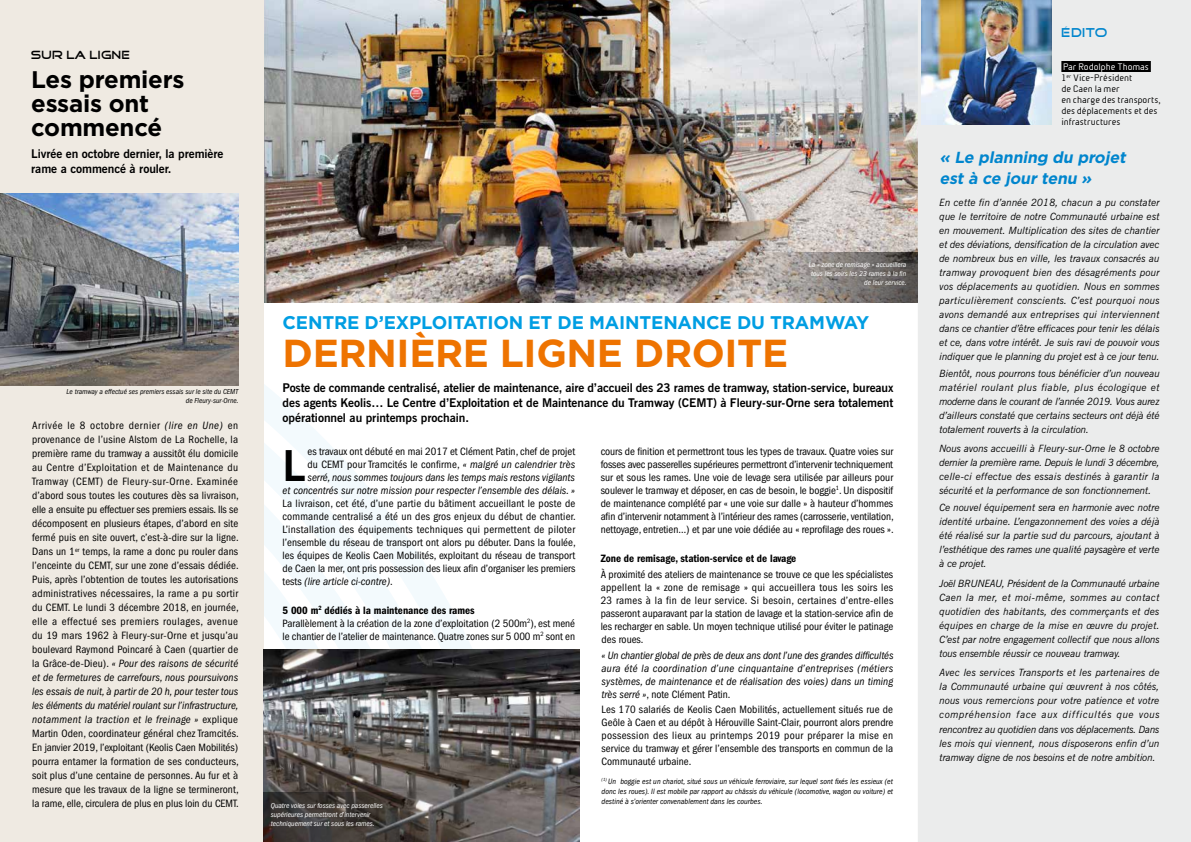
<style>
.page{position:relative;width:1191px;height:842px;background:#fff}
.page>*{position:absolute;margin:0;border:0;box-sizing:border-box;transform-origin:0 0}
.t1{font:700 42.5px "News Gothic BT";color:#000}
.t2{font:700 39px "Gotham";letter-spacing:-.01em;color:#ee7300}
.t3{font:700 24px/24px "Gotham";letter-spacing:-.01em;color:#000}
.t4{font:700 18.3px "Gotham";letter-spacing:-.01em;color:#009ee3}
.t5{font:italic 700 16px/21px "Gotham";color:#0085cd}
.t6{font:13px "Good Times";color:#0085cd}
.t7{font:700 12px/15px "News Gothic BT";letter-spacing:-.005em;color:#000;text-align:justify}
.t8{font:12px "Good Times";color:#000}
.t9{font:condensed 11px/14px "Franklin Gothic";letter-spacing:-.005em;color:#000;text-align:justify}
.t10{font:italic condensed 11px/13px "Franklin Gothic";color:#000;text-align:right}
.t11{font:600 condensed 11px "Franklin Gothic";color:#000}
.t12{font:italic 10px/14px "News Gothic BT";letter-spacing:-.015em;color:#000;text-align:justify}
.t13{font:9px/11px "Beta Sans";color:#000}
.t14{font:italic condensed 8px/10px "Franklin Gothic";color:#000;text-align:justify}
.t15{font:italic condensed 7.5px/9px "Franklin Gothic";color:#fff;text-align:right}
.t16{font:italic condensed 7.5px/9px "Franklin Gothic";color:#000;text-align:right}
.s1{font-style:italic}
.s2{font-style:normal}
.s3{font-weight:600}
.s4{color:#fff}
</style>
<div class="page">
<img style="left:264px;top:0;width:653px;height:303px">
<svg style="left:264px;top:236px;width:267px;height:413px"></svg>
<svg style="left:264px;top:391px;width:116px;height:258px;fill:#f3fafd"></svg>
<div style="left:917px;top:0;width:274px;height:842px;background:#ebecec"></div>
<div style="left:0;top:0;width:264px;height:842px;background:#efeae2"></div>
<img style="left:0;top:193px;width:238px;height:192px">
<img style="left:263px;top:649px;width:316px;height:193px">
<svg style="left:655px;top:252px;width:262px;height:51px;background:#938a84"></svg>
<svg style="left:264px;top:792px;width:262px;height:50px;background:#514b48"></svg>
<div style="left:1061px;top:61px;width:89px;height:11px;background:#000"></div>
<img style="left:921px;top:0;width:130px;height:124px">
<p class="t8" style="left:31px;top:49px;width:101px">SUR LA LIGNE</p>
<h3 class="t3" style="left:31px;top:68px;width:155px">Les premiers essais ont commencé</h3>
<p class="t7" style="left:31px;top:146px;width:194px">Livrée en octobre dernier, la première rame a commencé à rouler.</p>
<p class="t16" style="left:67px;top:387px;width:173px">Le tramway a effectué ses premiers essais sur le site du CEMT de Fleury-sur-Orne.</p>
<p class="t9" style="left:32px;top:419px;width:208px">Arrivée le 8 octobre dernier <span class="s1">(lire en Une)</span> en provenance de l’usine Alstom de La Rochelle, la première rame du tramway a aussitôt élu domicile au Centre d’Exploitation et de Maintenance du Tramway (CEMT) de Fleury-sur-Orne. Examinée d’abord sous toutes les coutures dès sa livraison, elle a ensuite pu effectuer ses premiers essais. Ils se décomposent en plusieurs étapes, d’abord en site fermé puis en site ouvert, c’est-à-dire sur la ligne.<br>Dans un 1<sup>er</sup> temps, la rame a donc pu rouler dans l’enceinte du CEMT, sur une zone d’essais dédiée.<br>Puis, après l’obtention de toutes les autorisations administratives nécessaires, la rame a pu sortir du CEMT. Le lundi 3 décembre 2018, en journée, elle a effectué ses premiers roulages, avenue du 19 mars 1962 à Fleury-sur-Orne et jusqu’au boulevard Raymond Poincaré à Caen (quartier de la Grâce-de-Dieu). <span class="s1">« Pour des raisons de sécurité et de fermetures de carrefours, nous poursuivons les essais de nuit, à partir de 20 h, pour tester tous les éléments du matériel roulant sur l’infrastructure, notamment la traction et le freinage »</span> explique Martin Oden, coordinateur général chez Tramcités.<br>En janvier 2019, l’exploitant (Keolis Caen Mobilités) pourra entamer la formation de ses conducteurs, soit plus d’une centaine de personnes. Au fur et à mesure que les travaux de la ligne se termineront, la rame, elle, circulera de plus en plus loin du CEMT.</p>
<p class="t15" style="left:809px;top:260px;width:99px">La « zone de remisage » accueillera tous les soirs les 23 rames à la fin de leur service.</p>
<h3 class="t4" style="left:283px;top:311px;width:588px">CENTRE D’EXPLOITATION ET DE MAINTENANCE DU TRAMWAY</h3>
<h2 class="t2" style="left:283px;top:328px;width:507px">DERNIÈRE LIGNE DROITE</h2>
<p class="t7" style="left:283px;top:380px;width:612px">Poste de commande centralisé, atelier de maintenance, aire d’accueil des 23 rames de tramway, station-service, bureaux des agents Keolis… Le Centre d’Exploitation et de Maintenance du Tramway (CEMT) à Fleury-sur-Orne sera totalement opérationnel au printemps prochain.</p>
<p class="t10" style="left:283px;top:445px;width:294px"><span class="s2">es travaux ont débuté en mai 2017 et Clément Patin, chef de projet<br>du CEMT pour Tramcités le confirme,</span> « malgré un calendrier très serré, nous sommes toujours dans les temps mais restons vigilants<br>et concentrés sur notre mission pour respecter l’ensemble des délais. »</p>
<p class="t9" style="left:283px;top:497px;width:295px;line-height:13px">La livraison, cet été, d’une partie du bâtiment accueillant le poste de commande centralisé a été un des gros enjeux du début de chantier.<br>L’installation des équipements techniques qui permettent de piloter l’ensemble du réseau de transport ont alors pu débuter. Dans la foulée, les équipes de Keolis Caen Mobilités, exploitant du réseau de transport de Caen la mer, ont pris possession des lieux afin d’organiser les premiers tests <span class="s1">(lire article ci-contre)</span>.</p>
<p class="t9" style="left:283px;top:604px;width:294px;line-height:13px;text-align:left"><span class="s3">5 000 m</span><sup>2</sup> <span class="s3">dédiés à la maintenance des rames<br></span>Parallèlement à la création de la zone d’exploitation (2 500m<sup>2</sup>), est mené le chantier de l’atelier de maintenance. Quatre zones sur 5 000 m<sup>2</sup> sont en</p>
<h1 class="t1" style="left:283px;top:440px;width:25px">L</h1>
<p class="t15" style="left:271px;top:801px;width:113px;text-align:left">Quatre voies sur fosses avec passerelles supérieures permettront d’intervenir techniquement sur et sous les rames.</p>
<p class="t9" style="left:600px;top:445px;width:295px;line-height:13px">cours de finition et permettront tous les types de travaux. Quatre voies sur fosses avec passerelles supérieures permettront d’intervenir techniquement sur et sous les rames. Une voie de levage sera utilisée par ailleurs pour soulever le tramway et déposer, en cas de besoin, le boggie<sup>1</sup>. Un dispositif de maintenance complété par « une voie sur dalle » à hauteur d’hommes afin d’intervenir notamment à l’intérieur des rames (carrosserie, ventilation, nettoyage, entretien…) et par une voie dédiée au « reprofilage des roues ».</p>
<p class="t11" style="left:600px;top:552px;width:197px">Zone de remisage, station-service et de lavage</p>
<p class="t9" style="left:600px;top:568px;width:294px;line-height:13px">À proximité des ateliers de maintenance se trouve ce que les spécialistes appellent la « zone de remisage » qui accueillera tous les soirs les 23 rames à la fin de leur service. Si besoin, certaines d’entre-elles passeront auparavant par la station de lavage et la station-service afin de les recharger en sable. Un moyen technique utilisé pour éviter le patinage des roues.</p>
<p class="t10" style="left:601px;top:648px;width:293px;text-align:justify">« Un chantier global de près de deux ans dont l’une des grandes difficultés aura été la coordination d’une cinquantaine d’entreprises (métiers systèmes, de maintenance et de réalisation des voies) dans un timing très serré »<span class="s2">, note Clément Patin.</span></p>
<p class="t9" style="left:601px;top:703px;width:293px;line-height:13px">Les 170 salariés de Keolis Caen Mobilités, actuellement situés rue de Geôle à Caen et au dépôt à Hérouville Saint-Clair, pourront alors prendre possession des lieux au printemps 2019 pour préparer la mise en service du tramway et gérer l’ensemble des transports en commun de la Communauté urbaine.</p>
<p class="t14" style="left:601px;top:776px;width:293px"><sup>(1)</sup> Un boggie est un chariot, situé sous un véhicule ferroviaire, sur lequel sont fixés les essieux (et donc les roues). Il est mobile par rapport au châssis du véhicule (locomotive, wagon ou voiture) et destiné à s’orienter convenablement dans les courbes.</p>
<p class="t6" style="left:1061px;top:27px;width:47px">ÉDITO</p>
<p class="t13" style="left:1061px;top:61px;width:101px"><span class="s4">Par Rodolphe Thomas<br></span>1<sup>er</sup> Vice-Président<br>de Caen la mer<br>en charge des transports, des déplacements et des infrastructures</p>
<h3 class="t5" style="left:939px;top:147px;width:191px">« Le planning du projet està ce jourtenu »</h3>
<p class="t12" style="left:939px;top:195px;width:222px">En cette fin d’année 2018, chacun a pu constater que le territoire de notre Communauté urbaine est en mouvement. Multiplication des sites de chantier et des déviations, densification de la circulation avec de nombreux bus en ville, les travaux consacrés au tramway provoquent bien des désagréments pour vos déplacements au quotidien. Nous en sommes particulièrement conscients. C’est pourquoi nous avons demandé aux entreprises qui interviennent dans ce chantier d’être efficaces pour tenir les délais et ce, dans votre intérêt. Je suis ravi de pouvoir vous indiquer que le planning du projet est à ce jour tenu.</p>
<p class="t12" style="left:939px;top:366px;width:222px">Bientôt, nous pourrons tous bénéficier d’un nouveau matériel roulant plus fiable, plus écologique et moderne dans le courant de l’année 2019. Vous aurez d’ailleurs constaté que certains secteurs ont déjà été totalement rouverts à la circulation.</p>
<p class="t12" style="left:939px;top:442px;width:222px">Nous avons accueilli à Fleury-sur-Orne le 8 octobre dernier la première rame. Depuis le lundi 3 décembre, celle-ci effectue des essais destinés à garantir la sécurité et la performance de son fonctionnement.</p>
<p class="t12" style="left:939px;top:500px;width:222px">Ce nouvel équipement sera en harmonie avec notre identité urbaine. L’engazonnement des voies a déjà été réalisé sur la partie sud du parcours, ajoutant à l’esthétique des rames une qualité paysagère et verte à ce projet.</p>
<p class="t12" style="left:939px;top:576px;width:222px">Joël BRUNEAU, Président de la Communauté urbaine Caen la mer, et moi-même, sommes au contact quotidien des habitants, des commerçants et des équipes en charge de la mise en œuvre du projet.<br>C’est par notre engagement collectif que nous allons tous ensemble réussir ce nouveau tramway.</p>
<p class="t12" style="left:939px;top:666px;width:222px">Avec les services Transports et les partenaires de la Communauté urbaine qui œuvrent à nos côtés, nous vous remercions pour votre patience et votre compréhension face aux difficultés que vous rencontrez au quotidien dans vos déplacements. Dans les mois qui viennent, nous disposerons enfin d’un tramway digne de nos besoins et de notre ambition.</p>
</div>
